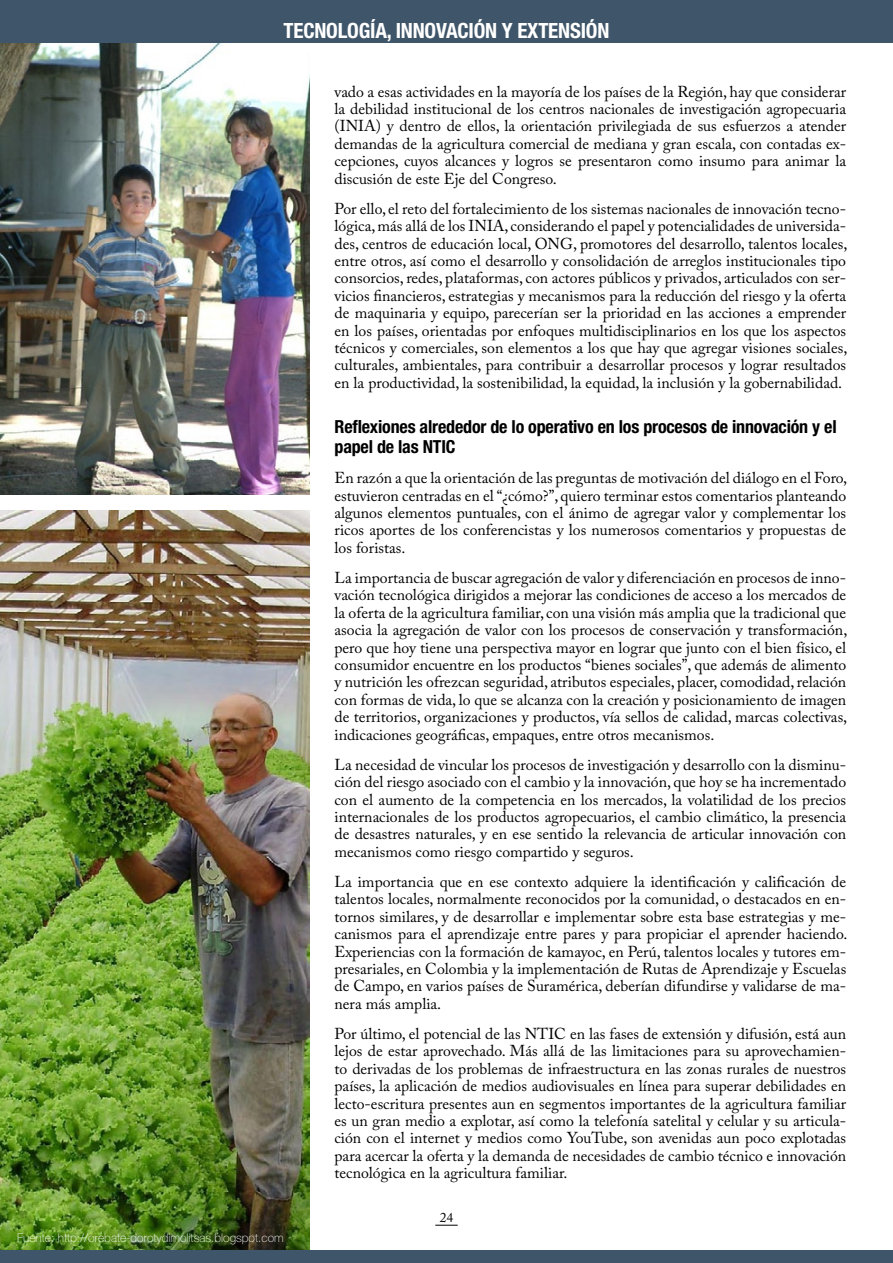
<style>
.page{position:relative;width:893px;height:1263px;background:#fff}
.page>*{position:absolute;margin:0;border:0;box-sizing:border-box;transform-origin:0 0}
.t1{font:700 condensed 21px "Helvetica Neue LT Std";letter-spacing:-.01em;color:#fff}
.t2{font:700 condensed 18px/19.8px "Helvetica Neue LT Std";letter-spacing:-.01em;color:#000}
.t3{font:15.75px/17.4px "Adobe Caslon Pro";color:#000;text-align:justify}
.t4{font:13.5px "Adobe Caslon Pro";color:#000}
.t5{font:100 12px "Helvetica Neue LT Std";color:#fff}
</style>
<div class="page">
<svg style="left:435px;top:1225px;width:23px;height:1px"></svg>
<img style="left:0;top:511px;width:309px;height:739px">
<img style="left:0;top:43px;width:309px;height:452px">
<div style="left:0;top:0;width:893px;height:43px;background:#3f5569"></div>
<div style="left:0;top:1250px;width:893px;height:13px;background:#3f5569"></div>
<h1 class="t1" style="left:284px;top:18px;width:327px">TECNOLOGÍA, INNOVACIÓN Y EXTENSIÓN</h1>
<p class="t3" style="left:334px;top:82px;width:513px">vado a esas actividades en la mayoría de los países de la Región, hay que considerar la debilidad institucional de los centros nacionales de investigación agropecuaria (INIA) y dentro de ellos, la orientación privilegiada de sus esfuerzos a atender demandas de la agricultura comercial de mediana y gran escala, con contadas ex&shy;cepciones, cuyos alcances y logros se presentaron como insumo para animar la discusión de este Eje del Congreso.</p>
<p class="t3" style="left:334px;top:200px;width:514px">Por ello, el reto del fortalecimiento de los sistemas nacionales de innovación tecno&shy;lógica, más allá de los INIA, considerando el papel y potencialidades de universida&shy;des, centros de educación local, ONG, promotores del desarrollo, talentos locales, entre otros, así como el desarrollo y consolidación de arreglos institucionales tipo consorcios, redes, plataformas, con actores públicos y privados, articulados con ser&shy;vicios financieros, estrategias y mecanismos para la reducción del riesgo y la oferta de maquinaria y equipo, parecerían ser la prioridad en las acciones a emprender en los países, orientadas por enfoques multidisciplinarios en los que los aspectos técnicos y comerciales, son elementos a los que hay que agregar visiones sociales, culturales, ambientales, para contribuir a desarrollar procesos y lograr resultados en la productividad, la sostenibilidad, la equidad, la inclusión y la gobernabilidad.</p>
<p class="t2" style="left:334px;top:417px;width:504px">Reflexiones alrededor de lo operativo en los procesos de innovación y el papel de las NTIC</p>
<p class="t3" style="left:334px;top:469px;width:514px">En razón a que la orientación de las preguntas de motivación del diálogo en el Foro, estuvieron centradas en el “¿cómo?”, quiero terminar estos comentarios planteando algunos elementos puntuales, con el ánimo de agregar valor y complementar los ricos aportes de los conferencistas y los numerosos comentarios y propuestas de los foristas.</p>
<p class="t3" style="left:334px;top:569px;width:514px">La importancia de buscar agregación de valor y diferenciación en procesos de inno&shy;vación tecnológica dirigidos a mejorar las condiciones de acceso a los mercados de la oferta de la agricultura familiar, con una visión más amplia que la tradicional que asocia la agregación de valor con los procesos de conservación y transformación, pero que hoy tiene una perspectiva mayor en lograr que junto con el bien físico, el consumidor encuentre en los productos “bienes sociales”, que además de alimento y nutrición les ofrezcan seguridad, atributos especiales, placer, comodidad, relación con formas de vida, lo que se alcanza con la creación y posicionamiento de imagen de territorios, organizaciones y productos, vía sellos de calidad, marcas colectivas, indicaciones geográficas, empaques, entre otros mecanismos.</p>
<p class="t3" style="left:334px;top:756px;width:513px">La necesidad de vincular los procesos de investigación y desarrollo con la disminu&shy;ción del riesgo asociado con el cambio y la innovación, que hoy se ha incrementado con el aumento de la competencia en los mercados, la volatilidad de los precios internacionales de los productos agropecuarios, el cambio climático, la presencia de desastres naturales, y en ese sentido la relevancia de articular innovación con mecanismos como riesgo compartido y seguros.</p>
<p class="t3" style="left:334px;top:873px;width:514px">La importancia que en ese contexto adquiere la identificación y calificación de talentos locales, normalmente reconocidos por la comunidad, o destacados en en&shy;tornos similares, y de desarrollar e implementar sobre esta base estrategias y me&shy;canismos para el aprendizaje entre pares y para propiciar el aprender haciendo.<br>Experiencias con la formación de kamayoc, en Perú, talentos locales y tutores em&shy;presariales, en Colombia y la implementación de Rutas de Aprendizaje y Escuelas de Campo, en varios países de Suramérica, deberían difundirse y validarse de ma&shy;nera más amplia.</p>
<p class="t3" style="left:334px;top:1025px;width:513px">Por último, el potencial de las NTIC en las fases de extensión y difusión, está aun lejos de estar aprovechado. Más allá de las limitaciones para su aprovechamien&shy;to derivadas de los problemas de infraestructura en las zonas rurales de nuestros países, la aplicación de medios audiovisuales en línea para superar debilidades en lecto-escritura presentes aun en segmentos importantes de la agricultura familiar es un gran medio a explotar, así como la telefonía satelital y celular y su articula&shy;ción con el internet y medios como YouTube, son avenidas aun poco explotadas para acercar la oferta y la demanda de necesidades de cambio técnico e innovación tecnológica en la agricultura familiar.</p>
<p class="t5" style="left:17px;top:1231px;width:268px">Fuente: http://orebate-dorotydimolitsas.blogspot.com</p>
<p class="t4" style="left:440px;top:1209px;width:15px">24</p>
</div>
